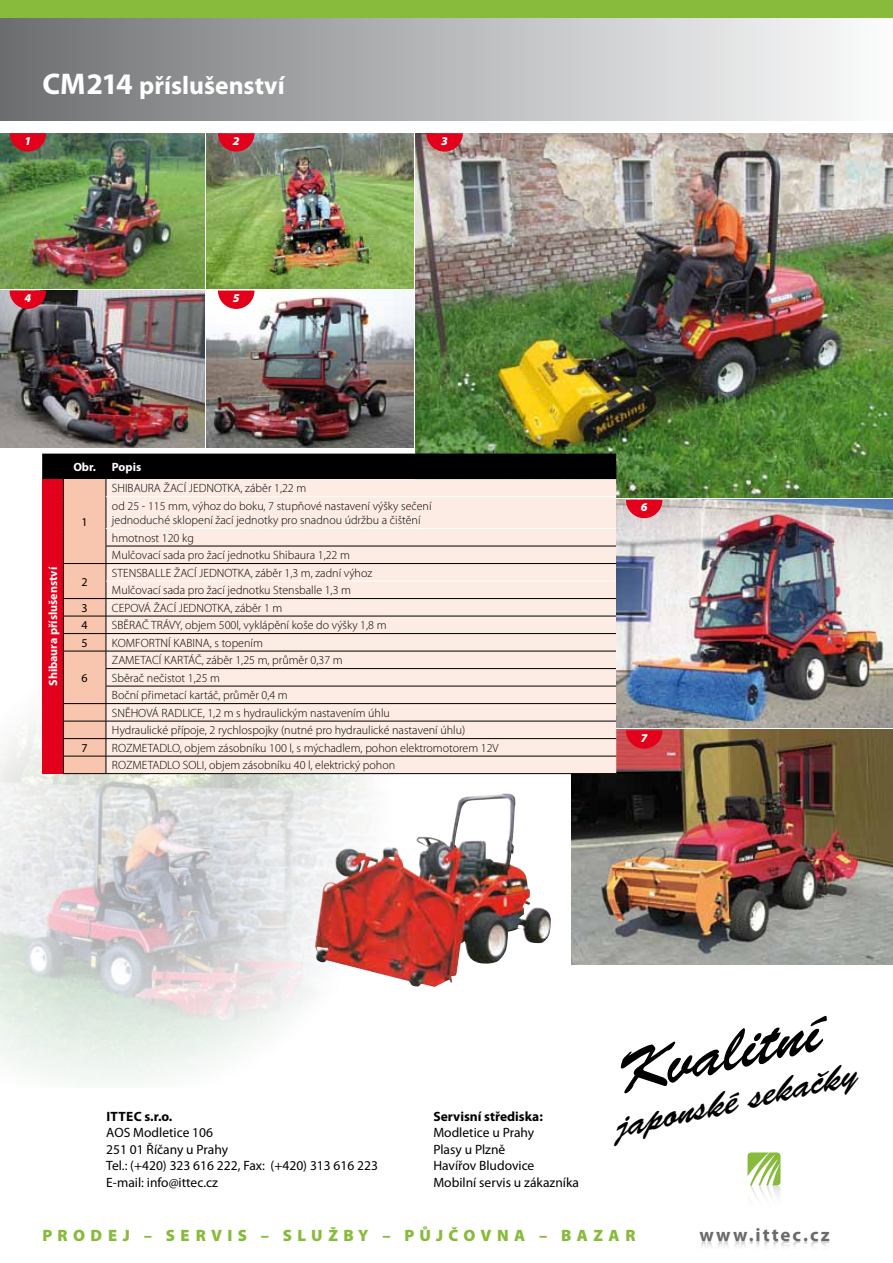
<style>
.page{position:relative;width:893px;height:1263px;background:#fff}
.page>*{position:absolute;margin:0;border:0;box-sizing:border-box;transform-origin:0 0}
.t1{font:italic 60px "Brush Script Std";color:#000;scale:1.05 1}
.t2{font:italic 35.1px "Brush Script Std";color:#000;scale:1.05 1}
.t3{font:700 25.5px "Myriad Pro";color:#fff}
.t4{font:700 18.6px "Myriad Pro";letter-spacing:.11em;color:#696a6b}
.t5{font:900 16.5px "Myriad Pro";letter-spacing:.325em;color:#88bb3c}
.t6{font:13.5px "Myriad Pro";color:#000}
.t7{font:700 13.5px "Myriad Pro";color:#000}
.t8{font:300 12px/17.5px "Myriad Pro";color:#000}
.t9{font:700 12px "Myriad Pro";color:#fff}
.t10{font:12px "Myriad Pro";color:#000}
.t11{font:italic 900 12px "Myriad Pro";color:#fff}
.s1{font-size:30px}
</style>
<div class="page">
<svg style="left:748px;top:1152px;width:32px;height:44px"></svg>
<div style="left:0;top:17px;width:893px;height:103px;background:linear-gradient(to right,#6f7072,#feffff)"></div>
<div style="left:0;top:0;width:893px;height:17px;background:#88bb3c"></div>
<img style="left:0;top:722px;width:448px;height:360px">
<img style="left:415px;top:133px;width:478px;height:364px">
<img style="left:572px;top:730px;width:321px;height:234px">
<svg style="left:42px;top:454px;width:574px;height:320px;background:#dec6bf"></svg>
<hr style="left:106px;top:738px;width:510px;height:1px;background:#000">
<hr style="left:106px;top:546px;width:510px;height:1px;background:#000">
<hr style="left:106px;top:721px;width:510px;height:1px;background:#000">
<img style="left:617px;top:500px;width:276px;height:228px">
<img style="left:0;top:291px;width:205px;height:157px">
<img style="left:207px;top:291px;width:206px;height:157px">
<img style="left:207px;top:133px;width:206px;height:155px">
<img style="left:0;top:133px;width:205px;height:155px">
<svg style="left:10px;top:291px;width:36px;height:18px"></svg>
<svg style="left:218px;top:133px;width:36px;height:19px"></svg>
<svg style="left:10px;top:133px;width:36px;height:19px"></svg>
<svg style="left:218px;top:291px;width:36px;height:18px"></svg>
<svg style="left:426px;top:133px;width:37px;height:19px"></svg>
<svg style="left:626px;top:500px;width:36px;height:18px"></svg>
<svg style="left:626px;top:730px;width:36px;height:19px"></svg>
<img style="left:315px;top:794px;width:236px;height:193px">
<h3 class="t3" style="left:43px;top:71px;width:244px"><span class="s1">CM214</span> příslušenství</h3>
<p class="t11" style="left:24px;top:134px;width:8px">1</p>
<p class="t11" style="left:233px;top:134px;width:8px">2</p>
<p class="t11" style="left:24px;top:291px;width:8px">4</p>
<p class="t11" style="left:233px;top:291px;width:8px">5</p>
<p class="t11" style="left:441px;top:134px;width:8px">3</p>
<p class="t9" style="left:73px;top:460px;width:24px">Obr.</p>
<p class="t9" style="left:112px;top:460px;width:31px">Popis</p>
<p class="t10" style="left:82px;top:515px;width:8px">1</p>
<p class="t8" style="left:112px;top:480px;width:321px">SHIBAURA ŽACÍ JEDNOTKA, záběr 1,22 m<br>od 25 - 115 mm, výhoz do boku, 7 stupňové nastavení výšky sečení</p>
<p class="t8" style="left:112px;top:512px;width:310px">jednoduché sklopení žací jednotky pro snadnou údržbu a čištění hmotnost 120 kg<br>Mulčovací sada pro žací jednotku Shibaura 1,22 m</p>
<p class="t9" style="left:47px;top:686px;width:121px;rotate:-90deg">Shibaura příslušenství</p>
<p class="t10" style="left:82px;top:575px;width:8px">2</p>
<p class="t8" style="left:112px;top:564px;width:262px">STENSBALLE ŽACÍ JEDNOTKA, záběr 1,3 m, zadní výhoz<br>Mulčovací sada pro žací jednotku Stensballe 1,3 m</p>
<p class="t10" style="left:82px;top:601px;width:8px">3</p>
<p class="t8" style="left:112px;top:599px;width:172px">CEPOVÁ ŽACÍ JEDNOTKA, záběr 1 m</p>
<p class="t10" style="left:82px;top:619px;width:8px">4</p>
<p class="t8" style="left:112px;top:617px;width:276px">SBĚRAČ TRÁVY, objem 500l, vyklápění koše do výšky 1,8 m</p>
<p class="t10" style="left:82px;top:636px;width:8px">5</p>
<p class="t8" style="left:112px;top:634px;width:152px">KOMFORTNÍ KABINA, s topením</p>
<p class="t10" style="left:82px;top:671px;width:8px">6</p>
<p class="t8" style="left:112px;top:652px;width:355px">ZAMETACÍ KARTÁČ, záběr 1,25 m, průměr 0,37 m<br>Sběrač nečistot 1,25 m<br>Boční přimetací kartáč, průměr 0,4 m<br>SNĚHOVÁ RADLICE, 1,2 m s hydraulickým nastavením úhlu<br>Hydraulické přípoje, 2 rychlospojky (nutné pro hydraulické nastavení úhlu)</p>
<p class="t10" style="left:82px;top:741px;width:8px">7</p>
<p class="t8" style="left:112px;top:739px;width:388px">ROZMETADLO, objem zásobníku 100 l, s mýchadlem, pohon elektromotorem 12V<br>ROZMETADLO SOLI, objem zásobníku 40 l, elektrický pohon</p>
<p class="t11" style="left:641px;top:500px;width:8px">6</p>
<p class="t11" style="left:641px;top:731px;width:8px">7</p>
<h1 class="t1" style="left:605px;top:1044px;width:203px;rotate:-13deg">Kvalitní</h1>
<h2 class="t2" style="left:610px;top:1108px;width:237px;rotate:-13deg">japonské sekačky</h2>
<p class="t7" style="left:106px;top:1108px;width:8px">ittec</p>
<p class="t7" style="left:145px;top:1108px;width:29px">s.r.o.</p>
<p class="t7" style="left:433px;top:1108px;width:111px">Servisní střediska:</p>
<p class="t6" style="left:106px;top:1125px;width:108px">AOS Modletice 106</p>
<p class="t6" style="left:433px;top:1125px;width:102px">Modletice u Prahy</p>
<p class="t6" style="left:106px;top:1142px;width:123px">251 01 Říčany u Prahy</p>
<p class="t6" style="left:433px;top:1142px;width:74px">Plasy u Plzně</p>
<p class="t6" style="left:106px;top:1158px;width:273px">Tel.: (+420) 323 616 222, Fax: (+420) 313 616 223</p>
<p class="t6" style="left:433px;top:1158px;width:103px">Havířov Bludovice</p>
<p class="t6" style="left:106px;top:1174px;width:113px">E-mail: info@ittec.cz</p>
<p class="t6" style="left:433px;top:1174px;width:147px">Mobilní servis u zákazníka</p>
<h3 class="t5" style="left:43px;top:1226px;width:594px">PRODEJ – SERVIS – SLUŽBY – PŮJČOVNA – BAZAR</h3>
<h3 class="t4" style="left:699px;top:1224px;width:132px">www.ittec.cz</h3>
</div>
